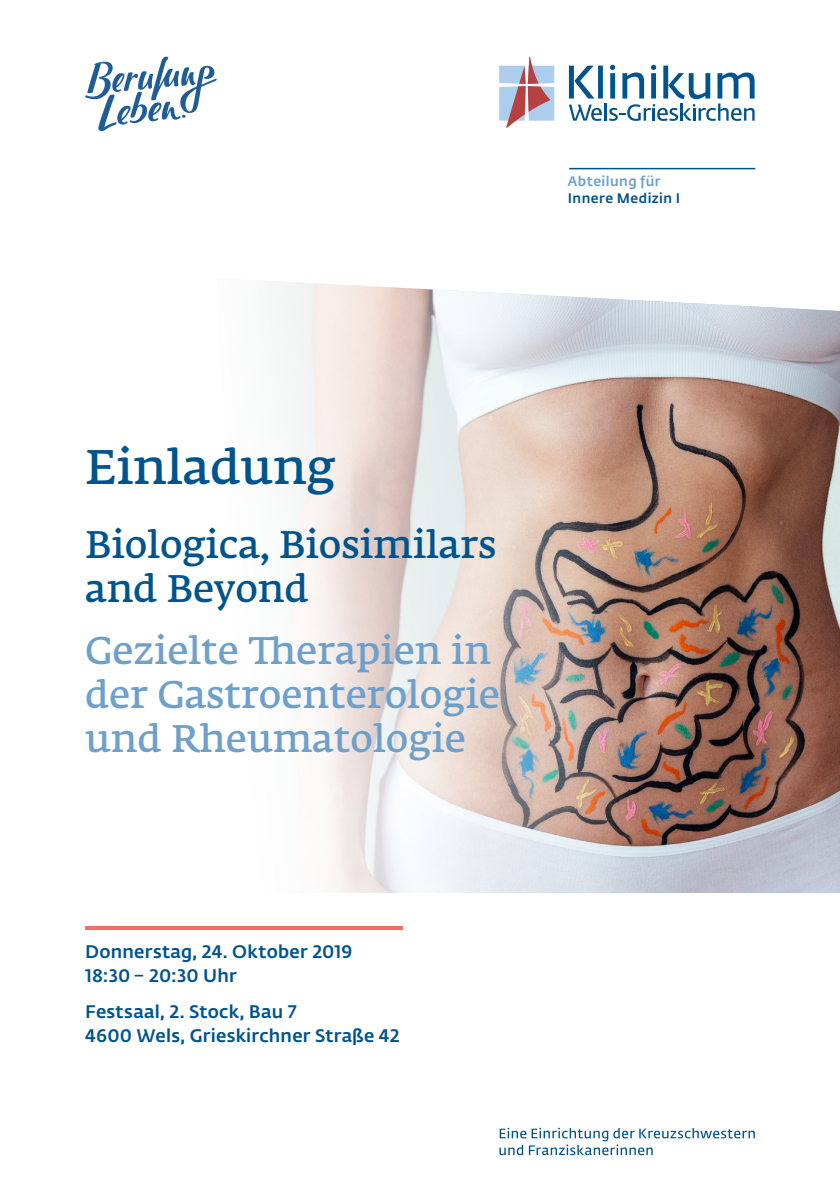
<style>
.page{position:relative;width:840px;height:1191px;background:#fff}
.page>*{position:absolute;margin:0;border:0;box-sizing:border-box;transform-origin:0 0}
.Titel_HL3_mehrzeilig{font:48px "Fedra Serif A Std Demi";color:#00548e}
.Titel_HL3_mehrzeilig-2{font:38px/44px "Fedra Serif A Std Demi";color:#6fa0cb}
.Titel_HL3_mehrzeilig-3{font:38px/44px "Fedra Serif A Std Demi";color:#00548e}
.Kern_Infobox_Hervorh{font:500 18px/24px "Fedra Sans Std";letter-spacing:.01em;color:#00548e}
.Abteilungslogos{font:500 13.6px/16.8px "Fedra Sans Std";letter-spacing:.03em;color:#00548e}
.s1{color:#6fa0cb}
</style>
<div class="page">
<svg style="left:499px;top:1127px;width:255px;height:28px"></svg>
<img style="left:275px;top:282px;width:564px;height:611px">
<hr style="left:85px;top:926px;width:318px;height:4px;background:#f26f5f">
<svg style="left:499px;top:57px;width:55px;height:71px"></svg>
<svg style="left:568px;top:65px;width:186px;height:56px"></svg>
<svg style="left:85px;top:57px;width:131px;height:74px"></svg>
<hr style="left:569px;top:168px;width:185px;height:1px;background:#00548e">
<p class="Abteilungslogos" style="left:567px;top:173px;width:114px"><span class="s1">Abteilung für<br></span>Innere Medizin I</p>
<p class="Titel_HL3_mehrzeilig" style="left:85px;top:436px;width:252px">Einladung</p>
<p class="Titel_HL3_mehrzeilig-3" style="left:85px;top:526px;width:412px">Biologica, Biosimilars and Beyond</p>
<p class="Titel_HL3_mehrzeilig-2" style="left:85px;top:632px;width:416px">Gezielte Therapien in der Gastroenterologie und Rheumatologie</p>
<p class="Kern_Infobox_Hervorh" style="left:85px;top:940px;width:269px">Donnerstag, 24. Oktober 2019<br>18:30 – 20:30 Uhr</p>
<p class="Kern_Infobox_Hervorh" style="left:85px;top:1000px;width:316px">Festsaal, 2. Stock, Bau 7<br>4600 Wels, Grieskirchner Straße 42</p>
</div>
